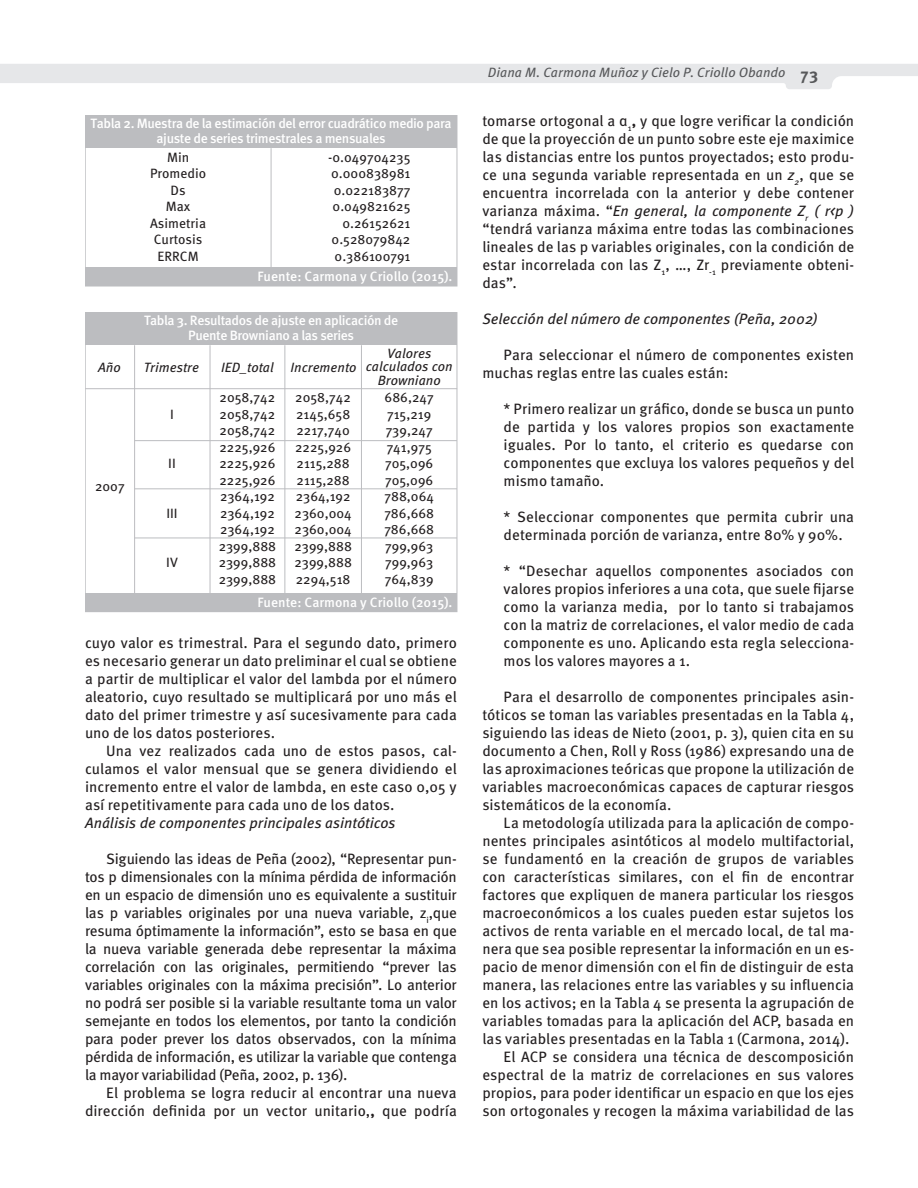
<style>
.page{position:relative;width:918px;height:1188px;background:#fff}
.page>*{position:absolute;margin:0;border:0;box-sizing:border-box;transform-origin:0 0}
.cuerpo_d_etexto{font:15px/18px "Meta Pro";color:#231f20;text-align:justify}
.lista{font:15px/18px "Meta Pro";color:#231f20;text-align:justify}
.cuerpo_d_etexto-2{font:italic 15px "Meta Pro";letter-spacing:-.005em;color:#231f20}
.t1{font:13.5px/16.5px "Meta Pro";color:#231f20}
.t2{font:500 13.5px/15px "Meta Pro";letter-spacing:-.03em;color:#fff;text-align:center}
.t3{font:italic 13.5px/13.5px "Meta Pro";color:#231f20;text-align:center}
.t4{font:500 13.5px "Meta Pro";color:#fff}
.t5{font:italic 13.5px "Meta Pro";letter-spacing:.005em;color:#57585a}
.s1{font-weight:700}
.s2{font-weight:700;font-style:normal;font-size:16.5px}
.s3{font-style:italic}
</style>
<div class="page">
<svg style="left:0;top:64px;width:918px;height:25px"></svg>
<div style="left:85px;top:116px;width:372px;height:32px;background:#bcbdc0"></div>
<div style="left:85px;top:268px;width:372px;height:18px;background:#bcbdc0"></div>
<div style="left:85px;top:115px;width:372px;height:171px;border:1px solid #bcbdc0"></div>
<hr style="left:271px;top:148px;width:1px;height:120px;background:#bcbdc0">
<div style="left:85px;top:313px;width:372px;height:32px;background:#bcbdc0"></div>
<div style="left:85px;top:593px;width:372px;height:19px;background:#bcbdc0"></div>
<div style="left:85px;top:312px;width:372px;height:300px;border:1px solid #bcbdc0"></div>
<hr style="left:85px;top:388px;width:372px;height:1px;background:#bcbdc0">
<hr style="left:134px;top:345px;width:1px;height:248px;background:#bcbdc0">
<hr style="left:210px;top:345px;width:1px;height:248px;background:#bcbdc0">
<hr style="left:285px;top:345px;width:1px;height:248px;background:#bcbdc0">
<hr style="left:361px;top:345px;width:1px;height:248px;background:#bcbdc0">
<hr style="left:135px;top:440px;width:322px;height:1px;background:#bcbdc0">
<hr style="left:135px;top:488px;width:322px;height:1px;background:#bcbdc0">
<hr style="left:135px;top:538px;width:322px;height:1px;background:#bcbdc0">
<p class="t2" style="left:91px;top:116px;width:363px">Tabla 2. Muestra de la estimación del error cuadrático medio para ajuste de series trimestrales a mensuales</p>
<p class="t1" style="left:150px;top:149px;width:58px;text-align:center">Min<br>Promedio<br>Ds<br>Max<br>Asimetria<br>Curtosis<br>ERRCM</p>
<p class="t1" style="left:328px;top:149px;width:84px;text-align:right">-0.049704235<br>0.000838981<br>0.022183877<br>0.049821625<br>0.26152621<br>0.528079842<br>0.386100791</p>
<p class="t4" style="left:258px;top:268px;width:196px">Fuente: Carmona y Criollo (2015).</p>
<p class="t2" style="left:144px;top:313px;width:256px">Tabla 3. Resultados de ajuste en aplicación de<br>Puente Browniano a las series</p>
<p class="t3" style="left:98px;top:361px;width:24px">Año</p>
<p class="t3" style="left:144px;top:361px;width:57px">Trimestre</p>
<p class="t3" style="left:221px;top:361px;width:137px">IED_total Incremento</p>
<p class="t3" style="left:366px;top:347px;width:88px">Valores calculados con<br>Browniano</p>
<p class="t1" style="left:95px;top:478px;width:31px">2007</p>
<p class="t1" style="left:170px;top:406px;width:5px">I</p>
<p class="t1" style="left:168px;top:456px;width:9px">II</p>
<p class="t1" style="left:166px;top:505px;width:13px">III</p>
<p class="t1" style="left:166px;top:555px;width:13px">IV</p>
<p class="t1" style="left:219px;top:390px;width:59px;text-align:justify">2058,742<br>2058,742<br>2058,742<br>2225,926<br>2225,926<br>2225,926<br>2364,192<br>2364,192<br>2364,192<br>2399,888<br>2399,888<br>2399,888</p>
<p class="t1" style="left:294px;top:390px;width:59px">2058,742<br>2145,658<br>2217,740<br>2225,926<br>2115,288<br>2115,288<br>2364,192<br>2360,004<br>2360,004<br>2399,888<br>2399,888<br>2294,518</p>
<p class="t1" style="left:384px;top:390px;width:51px">686,247<br>715,219<br>739,247<br>741,975<br>705,096<br>705,096<br>788,064<br>786,668<br>786,668<br>799,963<br>799,963<br>764,839</p>
<p class="t4" style="left:258px;top:594px;width:196px">Fuente: Carmona y Criollo (2015).</p>
<p class="cuerpo_d_etexto" style="left:85px;top:634px;width:373px">cuyo valor es trimestral. Para el segundo dato, primero es necesario generar un dato preliminar el cual se obtiene a partir de multiplicar el valor del lambda por el número aleatorio, cuyo resultado se multiplicará por uno más el dato del primer trimestre y así sucesivamente para cada uno de los datos posteriores.</p>
<p class="cuerpo_d_etexto" style="left:85px;top:742px;width:373px;text-indent:21px">Una vez realizados cada uno de estos pasos, cal&shy;culamos el valor mensual que se genera dividiendo el incremento entre el valor de lambda, en este caso 0,05 y así repetitivamente para cada uno de los datos.</p>
<p class="cuerpo_d_etexto-2" style="left:85px;top:813px;width:312px">Análisis de componentes principales asintóticos</p>
<p class="cuerpo_d_etexto" style="left:85px;top:850px;width:373px;text-indent:21px">Siguiendo las ideas de Peña (2002), “Representar pun&shy;tos p dimensionales con la mínima pérdida de información en un espacio de dimensión uno es equivalente a sustituir las p variables originales por una nueva variable, z<sub>i</sub>,que resuma óptimamente la información”, esto se basa en que la nueva variable generada debe representar la máxima correlación con las originales, permitiendo “prever las variables originales con la máxima precisión”. Lo anterior no podrá ser posible si la variable resultante toma un valor semejante en todos los elementos, por tanto la condición para poder prever los datos observados, con la mínima pérdida de información, es utilizar la variable que contenga la mayor variabilidad (Peña, 2002, p. 136).</p>
<p class="cuerpo_d_etexto" style="left:85px;top:1084px;width:373px;text-align:right">El problema se logra reducir al encontrar una nueva dirección definida por un vector unitario,<span class="s1">,</span> que podría</p>
<p class="t5" style="left:488px;top:64px;width:332px">Diana M. Carmona Muñoz y Cielo P. Criollo Obando <span class="s2">73</span></p>
<p class="cuerpo_d_etexto" style="left:482px;top:112px;width:373px">tomarse ortogonal a α<sub>1</sub><span class="s1">,</span> y que logre verificar la condición de que la proyección de un punto sobre este eje maximice las distancias entre los puntos proyectados; esto produ&shy;ce una segunda variable representada en un <span class="s3">z</span><sub>2</sub>, que se encuentra incorrelada con la anterior y debe contener varianza máxima. “<span class="s3">En general, la componente Z</span><sub>r</sub> <span class="s3">( r&lt;p ) </span>“tendrá varianza máxima entre todas las combinaciones lineales de las p variables originales, con la condición de estar incorrelada con las Z<sub>1</sub>, …, Zr<sub>-1</sub> previamente obteni&shy;das”.</p>
<p class="cuerpo_d_etexto-2" style="left:482px;top:309px;width:337px">Selección del número de componentes (Peña, 2002)</p>
<p class="cuerpo_d_etexto" style="left:482px;top:346px;width:373px;text-indent:21px">Para seleccionar el número de componentes existen muchas reglas entre las cuales están:</p>
<p class="lista" style="left:504px;top:400px;width:352px">* Primero realizar un gráfico, donde se busca un punto de partida y los valores propios son exactamente iguales. Por lo tanto, el criterio es quedarse con componentes que excluya los valores pequeños y del mismo tamaño.</p>
<p class="lista" style="left:504px;top:508px;width:352px">* Seleccionar componentes que permita cubrir una determinada porción de varianza, entre 80% y 90%.</p>
<p class="lista" style="left:504px;top:562px;width:352px">* “Desechar aquellos componentes asociados con valores propios inferiores a una cota, que suele fijarse como la varianza media, por lo tanto si trabajamos con la matriz de correlaciones, el valor medio de cada componente es uno. Aplicando esta regla selecciona&shy;mos los valores mayores a 1.</p>
<p class="cuerpo_d_etexto" style="left:482px;top:688px;width:373px;text-indent:21px">Para el desarrollo de componentes principales asin&shy;tóticos se toman las variables presentadas en la Tabla 4, siguiendo las ideas de Nieto (2001, p. 3), quien cita en su documento a Chen, Roll y Ross (1986) expresando una de las aproximaciones teóricas que propone la utilización de variables macroeconómicas capaces de capturar riesgos sistemáticos de la economía.</p>
<p class="cuerpo_d_etexto" style="left:482px;top:814px;width:373px;text-indent:21px">La metodología utilizada para la aplicación de compo&shy;nentes principales asintóticos al modelo multifactorial, se fundamentó en la creación de grupos de variables con características similares, con el fin de encontrar factores que expliquen de manera particular los riesgos macroeconómicos a los cuales pueden estar sujetos los activos de renta variable en el mercado local, de tal ma&shy;nera que sea posible representar la información en un es&shy;pacio de menor dimensión con el fin de distinguir de esta manera, las relaciones entre las variables y su influencia en los activos; en la Tabla 4 se presenta la agrupación de variables tomadas para la aplicación del ACP, basada en las variables presentadas en la Tabla 1 (Carmona, 2014).</p>
<p class="cuerpo_d_etexto" style="left:482px;top:1048px;width:373px;text-indent:21px">El ACP se considera una técnica de descomposición espectral de la matriz de correlaciones en sus valores propios, para poder identificar un espacio en que los ejes son ortogonales y recogen la máxima variabilidad de las</p>
</div>
